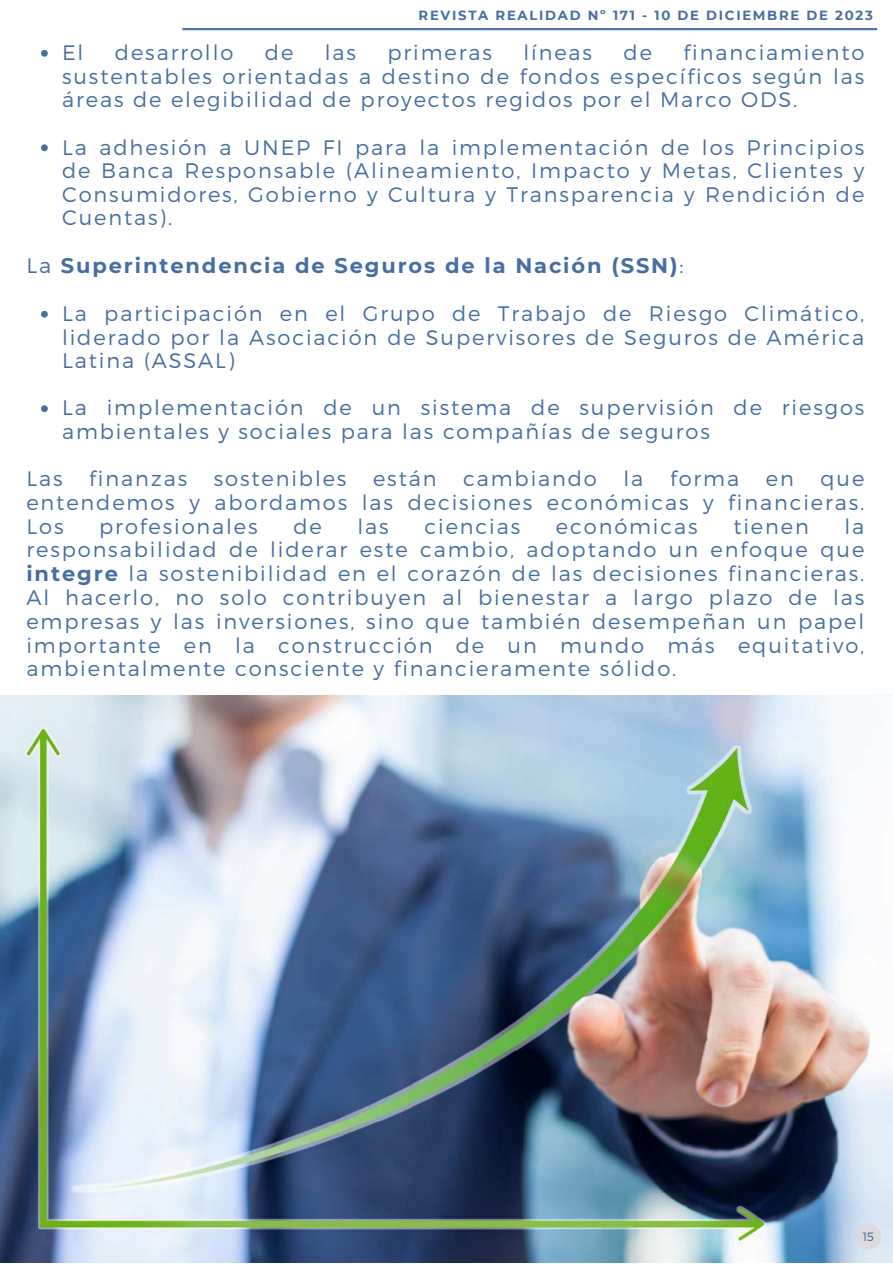
<style>
.page{position:relative;width:893px;height:1264px;background:#fff}
.page>*{position:absolute;margin:0;border:0;box-sizing:border-box;transform-origin:0 0}
.t1{font:300 21px/23.5px "Montserrat";letter-spacing:.09em;color:#476da2;text-align:justify}
.t2{font:700 21px "Montserrat";letter-spacing:.09em;color:#476da2}
.t3{font:700 13.2px "Montserrat";letter-spacing:.13em;color:#476da2}
.t4{font:300 12px "Montserrat";color:#42618b}
.s1{font-weight:300}
.s2{font-weight:700}
</style>
<div class="page">
<img style="left:0;top:695px;width:892px;height:567px">
<div style="left:855px;top:1223px;width:26px;height:26px;background:#dcdade;border-radius:50%"></div>
<hr style="left:182px;top:28px;width:695px;height:2px;background:#4c75ad">
<svg style="left:41px;top:50px;width:7px;height:7px"></svg>
<svg style="left:41px;top:144px;width:7px;height:7px"></svg>
<svg style="left:41px;top:311px;width:7px;height:6px"></svg>
<svg style="left:41px;top:405px;width:7px;height:7px"></svg>
<p class="t3" style="left:418px;top:7px;width:455px">REVISTA REALIDAD Nº 171 - 10 DE DICIEMBRE DE 2023</p>
<p class="t1" style="left:62px;top:40px;width:23px">El</p>
<p class="t1" style="left:115px;top:40px;width:120px">desarrollo</p>
<p class="t1" style="left:265px;top:40px;width:30px">de</p>
<p class="t1" style="left:325px;top:40px;width:33px">las</p>
<p class="t1" style="left:387px;top:40px;width:106px">primeras</p>
<p class="t1" style="left:523px;top:40px;width:70px">líneas</p>
<p class="t1" style="left:623px;top:40px;width:30px">de</p>
<p class="t1" style="left:62px;top:40px;width:803px;text-indent:621px">financiamiento sustentables orientadas a destino de fondos específicos según las áreas de elegibilidad de proyectos regidos por el Marco ODS.</p>
<p class="t1" style="left:62px;top:134px;width:803px">La adhesión a UNEP FI para la implementación de los Principios de Banca Responsable (Alineamiento, Impacto y Metas, Clientes y Consumidores, Gobierno y Cultura y Transparencia y Rendición de Cuentas).</p>
<p class="t2" style="left:26px;top:252px;width:658px"><span class="s1">La</span> Superintendencia de Seguros de la Nación (SSN)<span class="s1">:</span></p>
<p class="t1" style="left:62px;top:301px;width:803px">La participación en el Grupo de Trabajo de Riesgo Climático, liderado por la Asociación de Supervisores de Seguros de América Latina (ASSAL)</p>
<p class="t1" style="left:62px;top:395px;width:803px">La implementación de un sistema de supervisión de riesgos ambientales y sociales para las compañías de seguros</p>
<p class="t1" style="left:26px;top:466px;width:38px">Las</p>
<p class="t1" style="left:89px;top:466px;width:99px">finanzas</p>
<p class="t1" style="left:214px;top:466px;width:134px">sostenibles</p>
<p class="t1" style="left:373px;top:466px;width:65px">están</p>
<p class="t1" style="left:463px;top:466px;width:135px">cambiando</p>
<p class="t1" style="left:623px;top:466px;width:21px">la</p>
<p class="t1" style="left:670px;top:466px;width:71px">forma</p>
<p class="t1" style="left:765px;top:466px;width:29px">en</p>
<p class="t1" style="left:26px;top:466px;width:839px;text-indent:794px">que entendemos y abordamos las decisiones económicas y financieras.<br>Los</p>
<p class="t1" style="left:99px;top:513px;width:160px">profesionales</p>
<p class="t1" style="left:293px;top:513px;width:30px">de</p>
<p class="t1" style="left:357px;top:513px;width:33px">las</p>
<p class="t1" style="left:424px;top:513px;width:97px">ciencias</p>
<p class="t1" style="left:556px;top:513px;width:143px">económicas</p>
<p class="t1" style="left:733px;top:513px;width:77px">tienen</p>
<p class="t1" style="left:26px;top:513px;width:839px;text-indent:818px">la responsabilidad de liderar este cambio, adoptando un enfoque que <span class="s2">integre</span> la sostenibilidad en el corazón de las decisiones financieras.<br>Al hacerlo, no solo contribuyen al bienestar a largo plazo de las empresas y las inversiones, sino que también desempeñan un papel importante en la construcción de un mundo más equitativo, ambientalmente consciente y financieramente sólido.</p>
<p class="t4" style="left:862px;top:1228px;width:13px">15</p>
</div>
